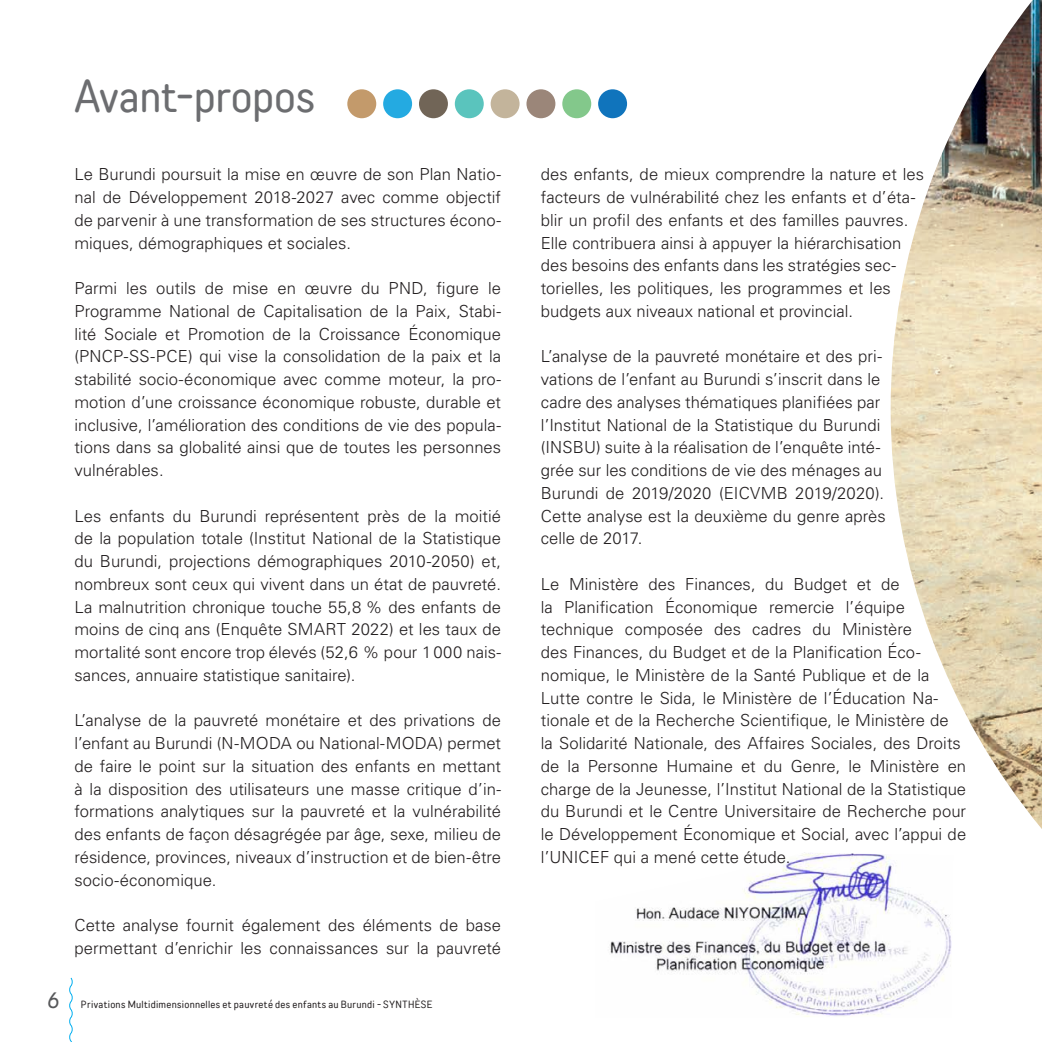
<style>
.page{position:relative;width:1042px;height:1042px;background:#fff}
.page>*{position:absolute;margin:0;border:0;box-sizing:border-box;transform-origin:0 0}
._2_Titre_chapitre_G{font:condensed 45.5px "TT Rounds Neue";letter-spacing:-.005em;color:#6c6d70}
.t1{font:24.5px "Futura Now Script";color:#57585a}
.Texte_courant_9_25_l{font:300 16.62px/22.8px "Univers LT Std";color:#231f20;text-align:justify}
.t2{font:condensed 10.5px "TT Rounds Neue";letter-spacing:.03em;color:#231f20}
</style>
<div class="page">
<svg style="left:69px;top:977px;width:4px;height:65px"></svg>
<img style="left:890px;top:0;width:152px;height:829px">
<img style="left:610px;top:852px;width:342px;height:165px">
<div style="left:347px;top:89px;width:29px;height:29px;background:#c39a6b;border-radius:50%"></div>
<div style="left:455px;top:89px;width:29px;height:29px;background:#5ac4bd;border-radius:50%"></div>
<div style="left:383px;top:89px;width:29px;height:29px;background:#24aae1;border-radius:50%"></div>
<div style="left:491px;top:89px;width:28px;height:29px;background:#c3b49b;border-radius:50%"></div>
<div style="left:419px;top:89px;width:29px;height:29px;background:#716557;border-radius:50%"></div>
<div style="left:526px;top:89px;width:29px;height:29px;background:#9b8679;border-radius:50%"></div>
<div style="left:562px;top:89px;width:29px;height:29px;background:#83c88b;border-radius:50%"></div>
<div style="left:598px;top:89px;width:29px;height:29px;background:#1074bc;border-radius:50%"></div>
<p class="_2_Titre_chapitre_G" style="left:74px;top:67px;width:242px">Avant-propos</p>
<p class="Texte_courant_9_25_l" style="left:74px;top:163px;width:428px">Le Burundi poursuit la mise en œuvre de son Plan Natio&shy;nal de Développement 2018-2027 avec comme objectif de parvenir à une transformation de ses structures écono&shy;miques, démographiques et sociales.</p>
<p class="Texte_courant_9_25_l" style="left:74px;top:277px;width:428px">Parmi les outils de mise en œuvre du PND, figure le Programme National de Capitalisation de la Paix, Stabi&shy;lité Sociale et Promotion de la Croissance Économique (PNCP-SS-PCE) qui vise la consolidation de la paix et la stabilité socio-économique avec comme moteur, la pro&shy;motion d’une croissance économique robuste, durable et inclusive, l’amélioration des conditions de vie des popula&shy;tions dans sa globalité ainsi que de toutes les personnes vulnérables.</p>
<p class="Texte_courant_9_25_l" style="left:74px;top:504px;width:428px">Les enfants du Burundi représentent près de la moitié de la population totale (Institut National de la Statistique du Burundi, projections démographiques 2010-2050) et, nombreux sont ceux qui vivent dans un état de pauvreté.<br>La malnutrition chronique touche 55,8 % des enfants de moins de cinq ans (Enquête SMART 2022) et les taux de mortalité sont encore trop élevés (52,6 % pour 1000 nais&shy;sances, annuaire statistique sanitaire).</p>
<p class="Texte_courant_9_25_l" style="left:74px;top:709px;width:428px">L’analyse de la pauvreté monétaire et des privations de l’enfant au Burundi (N-MODA ou National-MODA) permet de faire le point sur la situation des enfants en mettant à la disposition des utilisateurs une masse critique d’in&shy;formations analytiques sur la pauvreté et la vulnérabilité des enfants de façon désagrégée par âge, sexe, milieu de résidence, provinces, niveaux d’instruction et de bien-être socio-économique.</p>
<p class="Texte_courant_9_25_l" style="left:74px;top:914px;width:428px">Cette analyse fournit également des éléments de base permettant d’enrichir les connaissances sur la pauvreté</p>
<h2 class="t1" style="left:48px;top:982px;width:13px">6</h2>
<p class="t2" style="left:81px;top:997px;width:353px">Privations Multidimensionnelles et pauvreté des enfants au Burundi - SYNTHÈSE</p>
<p class="Texte_courant_9_25_l" style="left:541px;top:163px;width:385px;text-align:left">des enfants, de mieux comprendre la nature et les facteurs de vulnérabilité chez les enfants et d’éta&shy;blir un profil des enfants et des familles pauvres.<br>Elle contribuera ainsi à appuyer la hiérarchisation des besoins des enfants dans les stratégies sec&shy;torielles, les politiques, les programmes et les budgets aux niveaux national et provincial.</p>
<p class="Texte_courant_9_25_l" style="left:541px;top:345px;width:346px;text-align:left">L’analyse de la pauvreté monétaire et des pri&shy;vations de l’enfant au Burundi s’inscrit dans le cadre des analyses thématiques planifiées par l’Institut National de la Statistique du Burundi (INSBU) suite à la réalisation de l’enquête inté&shy;grée sur les conditions de vie des ménages au Burundi de 2019/2020 (EICVMB 2019/2020).<br>Cette analyse est la deuxième du genre après celle de 2017.</p>
<p class="Texte_courant_9_25_l" style="left:541px;top:572px;width:427px;text-align:left">Le Ministère des Finances, du Budget et de<br>la Planification Économique remercie l’équipe technique composée des cadres du Ministère<br>des Finances, du Budget et de la Planification Éco&shy;nomique, le Ministère de la Santé Publique et de la Lutte contre le Sida, le Ministère de l’Éducation Na&shy;tionale et de la Recherche Scientifique, le Ministère de<br>la Solidarité Nationale, des Affaires Sociales, des Droits de la Personne Humaine et du Genre, le Ministère en charge de la Jeunesse, l’Institut National de la Statistique du Burundi et le Centre Universitaire de Recherche pour le Développement Économique et Social, avec l’appui de l’UNICEF qui a mené cette étude.</p>
</div>
